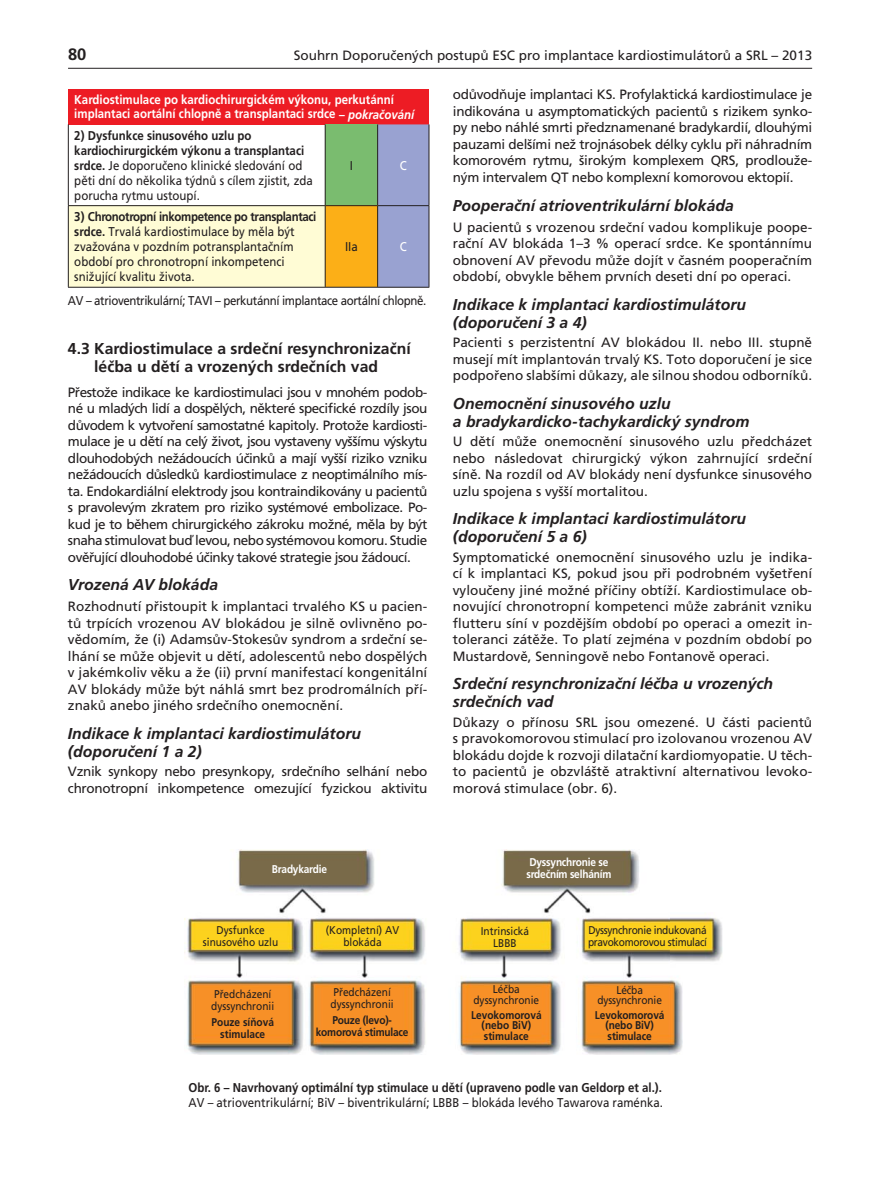
<style>
.page{position:relative;width:893px;height:1191px;background:#fff}
.page>*{position:absolute;margin:0;border:0;box-sizing:border-box;transform-origin:0 0}
.t1{font:700 16.5px "Frutiger CE";color:#231f20}
.t2{font:italic 700 15.75px/18px "Frutiger CE";color:#231f20}
.t3{font:700 15.75px/18px "Frutiger CE";color:#231f20;text-align:center}
.t4{font:13.5px/16.5px "Frutiger CE";color:#231f20;text-align:justify}
.t5{font:13.5px/16.5px "Frutiger CE";letter-spacing:-.02em;color:#231f20}
.t6{font:12.75px/15px "Frutiger CE";color:#231f20;scale:.9 1}
.t7{font:700 12.75px/14.2px "Frutiger CE";color:#fff;scale:.9 1}
.t8{font:700 12.75px "Frutiger CE";color:#231f20;scale:.9 1}
.t9{font:12.75px "Frutiger CE";letter-spacing:-.03em;color:#231f20;scale:.9 1}
.t10{font:12.75px "Frutiger CE";color:#fff;scale:.9 1}
.t11{font:11.25px/12px "Frutiger CE";color:#231f20;text-align:center;scale:.9 1}
.t12{font:700 11.25px/10.5px "Frutiger CE";letter-spacing:-.01em;color:#231f20;text-align:center;scale:.9 1}
.t13{font:11.25px/12px "Frutiger CE";letter-spacing:-.03em;color:#231f20;scale:.9 1}
.t14{font:700 11.25px/12px "Frutiger CE";letter-spacing:-.02em;color:#fff;scale:.9 1}
.s1{font-style:italic}
.s2{font-weight:700}
</style>
<div class="page">
<hr style="left:68px;top:68px;width:744px;height:1px;background:#231f20">
<div style="left:68px;top:89px;width:361px;height:35px;background:#ed1c24"></div>
<div style="left:325px;top:124px;width:53px;height:82px;background:#7abc6f"></div>
<div style="left:378px;top:124px;width:51px;height:163px;background:#99a2d1"></div>
<div style="left:68px;top:206px;width:257px;height:81px;background:#fffcd5"></div>
<div style="left:325px;top:206px;width:53px;height:81px;background:#fcaf17"></div>
<hr style="left:68px;top:124px;width:1px;height:81px;background:#231f20">
<hr style="left:325px;top:124px;width:1px;height:81px;background:#231f20">
<hr style="left:377px;top:124px;width:1px;height:81px;background:#231f20">
<hr style="left:429px;top:124px;width:1px;height:81px;background:#231f20">
<hr style="left:68px;top:205px;width:257px;height:1px;background:#231f20">
<hr style="left:68px;top:206px;width:1px;height:81px;background:#231f20">
<hr style="left:325px;top:205px;width:53px;height:1px;background:#231f20">
<hr style="left:325px;top:206px;width:1px;height:81px;background:#231f20">
<hr style="left:378px;top:205px;width:51px;height:1px;background:#231f20">
<hr style="left:377px;top:206px;width:1px;height:81px;background:#231f20">
<hr style="left:429px;top:206px;width:1px;height:81px;background:#231f20">
<hr style="left:68px;top:287px;width:361px;height:1px;background:#231f20">
<img style="left:184px;top:849px;width:498px;height:205px">
<img style="left:671px;top:913px;width:52px;height:54px">
<p class="t1" style="left:68px;top:47px;width:20px">80</p>
<p class="t4" style="left:294px;top:48px;width:520px">Souhrn Doporučených postupů ESC pro implantace kardiostimulátorů a SRL – 2013</p>
<p class="t7" style="left:74px;top:93px;width:379px">Kardiostimulace po kardiochirurgickém výkonu, perkutánní implantaci aortální chlopně a transplantaci srdce – <span class="s1">pokračování</span></p>
<p class="t6" style="left:74px;top:129px;width:266px"><span class="s2">2) Dysfunkce sinusového uzlu po kardiochirurgickém výkonu a transplantaci srdce.</span> Je doporučeno klinické sledování od pěti dní do několika týdnů s cílem zjistit, zda porucha rytmu ustoupí.</p>
<p class="t6" style="left:350px;top:159px;width:5px">I</p>
<p class="t10" style="left:400px;top:160px;width:9px">C</p>
<p class="t6" style="left:74px;top:210px;width:271px"><span class="s2">3) Chronotropní inkompetence po transplantaci srdce.</span> Trvalá kardiostimulace by měla být zvažována v pozdním potransplantačním období pro chronotropní inkompetenci snižující kvalitu života.</p>
<p class="t6" style="left:345px;top:240px;width:16px">IIa</p>
<p class="t10" style="left:400px;top:242px;width:9px">C</p>
<p class="t9" style="left:68px;top:296px;width:400px">AV – atrioventrikulární; TAVI – perkutánní implantace aortální chlopně.</p>
<p class="t3" style="left:68px;top:341px;width:344px">4.3 Kardiostimulace a srdeční resynchronizační léčba u dětí a vrozených srdečních vad</p>
<p class="t4" style="left:68px;top:385px;width:361px">Přestože indikace ke kardiostimulaci jsou v mnohém podob&shy;né u mladých lidí a dospělých, některé specifické rozdíly jsou důvodem k vytvoření samostatné kapitoly. Protože kardiosti&shy;mulace je u dětí na celý život, jsou vystaveny vyššímu výskytu dlouhodobých nežádoucích účinků a mají vyšší riziko vzniku nežádoucích důsledků kardiostimulace z neoptimálního mís&shy;ta. Endokardiální elektrody jsou kontraindikovány u pacientů s pravolevým zkratem pro riziko systémové embolizace. Po&shy;kud je to během chirurgického zákroku možné, měla by být snaha stimulovat buď levou, nebo systémovou komoru. Studie ověřující dlouhodobé účinky takové strategie jsou žádoucí.</p>
<p class="t2" style="left:68px;top:577px;width:152px">Vrozená AV blokáda</p>
<p class="t4" style="left:68px;top:599px;width:361px">Rozhodnutí přistoupit k implantaci trvalého KS u pacien&shy;tů trpících vrozenou AV blokádou je silně ovlivněno po&shy;vědomím, že (i) Adamsův-Stokesův syndrom a srdeční se&shy;lhání se může objevit u dětí, adolescentů nebo dospělých v jakémkoliv věku a že (ii) první manifestací kongenitální AV blokády může být náhlá smrt bez prodromálních pří&shy;znaků anebo jiného srdečního onemocnění.</p>
<p class="t2" style="left:68px;top:725px;width:295px">Indikace k implantaci kardiostimulátoru (doporučení 1 a 2)</p>
<p class="t5" style="left:68px;top:764px;width:361px">Vznik synkopy nebo presynkopy, srdečního selhání nebo chronotropní inkompetence omezující fyzickou aktivitu</p>
<p class="t14" style="left:272px;top:864px;width:63px">Bradykardie</p>
<p class="t11" style="left:203px;top:925px;width:85px">Dysfunkce sinusového uzlu</p>
<p class="t11" style="left:211px;top:988px;width:71px;text-align:left">Předcházení dyssynchronii</p>
<p class="t12" style="left:212px;top:1016px;width:71px;line-height:12px">Pouze síňová stimulace</p>
<p class="t11" style="left:326px;top:925px;width:83px">(Kompletní) AV blokáda</p>
<p class="t11" style="left:331px;top:987px;width:71px;text-align:left">Předcházení dyssynchronii</p>
<p class="t12" style="left:316px;top:1015px;width:104px;line-height:12px">Pouze (levo)- komorová stimulace</p>
<p class="t4" style="left:453px;top:88px;width:361px">odůvodňuje implantaci KS. Profylaktická kardiostimulace je indikována u asymptomatických pacientů s rizikem synko&shy;py nebo náhlé smrti předznamenané bradykardií, dlouhými pauzami delšími než trojnásobek délky cyklu při náhradním komorovém rytmu, širokým komplexem QRS, prodlouže&shy;ným intervalem QT nebo komplexní komorovou ektopií.</p>
<p class="t2" style="left:453px;top:197px;width:282px">Pooperační atrioventrikulární blokáda</p>
<p class="t4" style="left:453px;top:220px;width:361px">U pacientů s vrozenou srdeční vadou komplikuje poope&shy;rační AV blokáda 1–3 % operací srdce. Ke spontánnímu obnovení AV převodu může dojít v časném pooperačním období, obvykle během prvních deseti dní po operaci.</p>
<p class="t2" style="left:453px;top:296px;width:295px">Indikace k implantaci kardiostimulátoru (doporučení 3 a 4)</p>
<p class="t4" style="left:453px;top:335px;width:361px">Pacienti s perzistentní AV blokádou II. nebo III. stupně musejí mít implantován trvalý KS. Toto doporučení je sice podpořeno slabšími důkazy, ale silnou shodou odborníků.</p>
<p class="t2" style="left:453px;top:395px;width:298px">Onemocnění sinusového uzlu<br>a bradykardicko-tachykardický syndrom</p>
<p class="t4" style="left:453px;top:434px;width:361px">U dětí může onemocnění sinusového uzlu předcházet nebo následovat chirurgický výkon zahrnující srdeční síně. Na rozdíl od AV blokády není dysfunkce sinusového uzlu spojena s vyšší mortalitou.</p>
<p class="t2" style="left:453px;top:511px;width:295px">Indikace k implantaci kardiostimulátoru (doporučení 5 a 6)</p>
<p class="t4" style="left:453px;top:550px;width:361px">Symptomatické onemocnění sinusového uzlu je indika&shy;cí k implantaci KS, pokud jsou při podrobném vyšetření vyloučeny jiné možné příčiny obtíží. Kardiostimulace ob&shy;novující chronotropní kompetenci může zabránit vzniku flutteru síní v pozdějším období po operaci a omezit in&shy;toleranci zátěže. To platí zejména v pozdním období po Mustardově, Senningově nebo Fontanově operaci.</p>
<p class="t2" style="left:453px;top:676px;width:322px">Srdeční resynchronizační léčba u vrozených srdečních vad</p>
<p class="t4" style="left:453px;top:715px;width:361px">Důkazy o přínosu SRL jsou omezené. U části pacientů s pravokomorovou stimulací pro izolovanou vrozenou AV blokádu dojde k rozvoji dilatační kardiomyopatie. U těch&shy;to pacientů je obzvláště atraktivní alternativou levoko&shy;morová stimulace (obr. 6).</p>
<p class="t14" style="left:526px;top:856px;width:96px">Dyssynchronie se srdečním selháním</p>
<p class="t11" style="left:481px;top:925px;width:55px">Intrinsická<br>LBBB</p>
<p class="t11" style="left:473px;top:985px;width:75px;line-height:10.5px">Léčba dyssynchronie</p>
<p class="t12" style="left:471px;top:1010px;width:80px">Levokomorová (nebo BiV) stimulace</p>
<p class="t13" style="left:588px;top:925px;width:134px">Dyssynchronie indukovaná pravokomorovou stimulací</p>
<p class="t11" style="left:597px;top:985px;width:73px;line-height:10.5px">Léčba dyssynchronie</p>
<p class="t12" style="left:595px;top:1010px;width:79px">Levokomorová (nebo BiV) stimulace</p>
<p class="t8" style="left:189px;top:1083px;width:527px">Obr. 6 – Navrhovaný optimální typ stimulace u dětí (upraveno podle van Geldorp et al.).</p>
<p class="t6" style="left:189px;top:1096px;width:529px">AV – atrioventrikulární; BiV – biventrikulární; LBBB – blokáda levého Tawarova raménka.</p>
</div>
